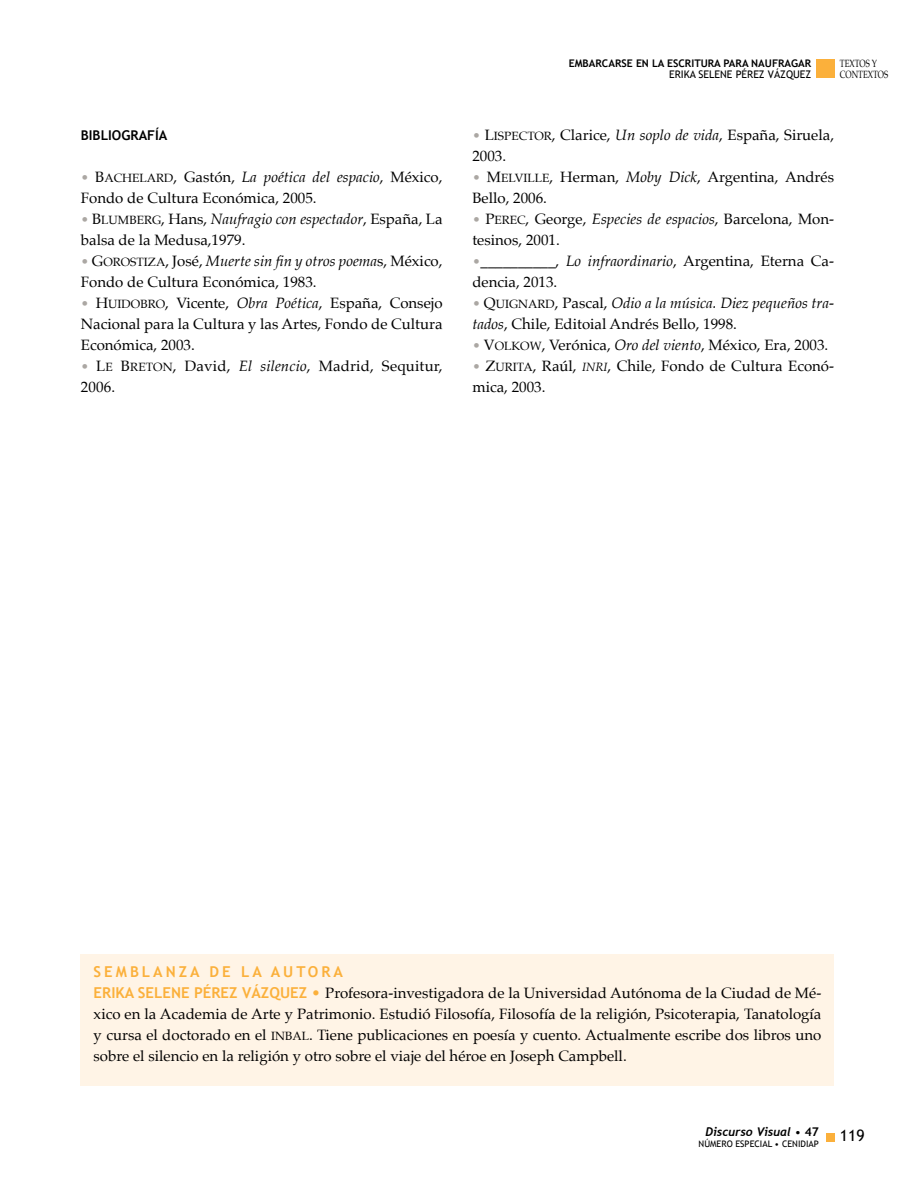
<style>
.page{position:relative;width:915px;height:1191px;background:#fff}
.page>*{position:absolute;margin:0;border:0;box-sizing:border-box;transform-origin:0 0}
.t1{font:15.75px "Trebuchet MS";color:#000}
.t2{font:15px/21px "Palatino";color:#000}
.t3{font:700 15px "Trebuchet MS";letter-spacing:.2em;color:#fbb03b}
.t4{font:700 13.5px "Trebuchet MS";color:#000}
.t5{font:italic 700 12px "Trebuchet";color:#000}
.t6{font:700 10.5px "Trebuchet MS";color:#000}
.t7{font:10.5px "Trebuchet MS";color:#000}
.t8{font:10.5px/10.9px "Palatino";color:#000;scale:.75 1}
.t9{font:9px "Trebuchet MS";color:#000}
.s1{font-family:"Palatino Roman SC800";font-size:13.5px;color:#aba7a3}
.s2{font-family:"Palatino Roman SC800"}
.s3{font-family:"Palatino Roman SC800";font-size:12px}
.s4{font-style:italic}
.s5{font-family:"Palatino Italic SC800";font-size:12px}
.s6{font-family:"Trebuchet MS";font-weight:700;color:#fbb03b}
.s7{color:#fbb03b}
.s8{font-family:"Trebuchet MS";font-weight:400;font-style:normal}
.s9{font-family:"Trebuchet MS";font-style:normal}
</style>
<div class="page">
<div style="left:825px;top:1133px;width:8px;height:8px;background:#fbb03b"></div>
<div style="left:815px;top:60px;width:18px;height:18px;background:#fbb03b"></div>
<div style="left:81px;top:954px;width:752px;height:132px;background:#fff4e6"></div>
<p class="t4" style="left:81px;top:127px;width:88px">BIBLIOGRAFÍA</p>
<p class="t2" style="left:81px;top:166px;width:363px"><span class="s1">•</span> <span class="s2">B</span><span class="s3">ACHELARD</span>, Gastón, <span class="s4">La poética del espacio</span>, México,<br>Fondo de Cultura Económica, 2005.</p>
<p class="t2" style="left:81px;top:208px;width:363px"><span class="s1">•</span> <span class="s2">B</span><span class="s3">LUMBERG</span>, Hans, <span class="s4">Naufragio con espectador</span>, España, La balsa de la Medusa,1979.</p>
<p class="t2" style="left:81px;top:250px;width:363px"><span class="s1">•</span> <span class="s2">G</span><span class="s3">OROSTIZA</span>, José, <span class="s4">Muerte sin fin y otros poema</span>s, México,<br>Fondo de Cultura Económica, 1983.</p>
<p class="t2" style="left:81px;top:292px;width:363px;text-align:justify"><span class="s1">•</span> <span class="s2">H</span><span class="s3">UIDOBRO</span><span class="s2">,</span> Vicente, <span class="s4">Obra Poética</span>, España, Consejo Nacional para la Cultura y las Artes, Fondo de Cultura Económica, 2003.</p>
<p class="t2" style="left:81px;top:355px;width:363px"><span class="s1">•</span> <span class="s2">L</span><span class="s3">E</span> <span class="s2">B</span><span class="s3">RETON</span><span class="s2">,</span> David, <span class="s4">El silencio</span>, Madrid, Sequitur,<br>2006.</p>
<p class="t6" style="left:568px;top:57px;width:244px">EMBARCARSE EN LA ESCRITURA PARA NAUFRAGAR</p>
<p class="t7" style="left:668px;top:68px;width:144px">ERIKA SELENE PÉREZ VÁZQUEZ</p>
<p class="t8" style="left:839px;top:58px;width:66px">TEXTOS Y<br>CONTEXTOS</p>
<p class="t2" style="left:472px;top:124px;width:363px"><span class="s1">•</span> <span class="s2">L</span><span class="s3">ISPECTOR</span>, Clarice, <span class="s4">Un soplo de vida</span>, España, Siruela,<br>2003.</p>
<p class="t2" style="left:472px;top:166px;width:363px"><span class="s1">•</span> <span class="s2">M</span><span class="s3">ELVILLE</span><span class="s2">,</span> Herman, <span class="s4">Moby Dick</span>, Argentina, Andrés<br>Bello, 2006.</p>
<p class="t2" style="left:472px;top:208px;width:363px"><span class="s1">•</span> <span class="s2">P</span><span class="s3">EREC</span>, George, <span class="s4">Especies de espacios</span>, Barcelona, Mon&shy;tesinos, 2001.</p>
<p class="t2" style="left:472px;top:250px;width:363px"><span class="s1">•</span>__________, <span class="s4">Lo infraordinario</span>, Argentina, Eterna Ca&shy;dencia, 2013.</p>
<p class="t2" style="left:472px;top:292px;width:363px"><span class="s1">•</span> <span class="s2">Q</span><span class="s3">UIGNARD</span>, Pascal, <span class="s4">Odio a la música. Diez pequeños tra&shy;tados</span>, Chile, Editoial Andrés Bello, 1998.</p>
<p class="t2" style="left:472px;top:334px;width:357px"><span class="s1">•</span> <span class="s2">V</span><span class="s3">OLKOW</span>, Verónica, <span class="s4">Oro del viento</span>, México, Era, 2003.</p>
<p class="t2" style="left:472px;top:355px;width:363px"><span class="s1">•</span> <span class="s2">Z</span><span class="s3">URITA</span>, Raúl, <span class="s5">inri</span>, Chile, Fondo de Cultura Econó&shy;mica, 2003.</p>
<p class="t3" style="left:94px;top:962px;width:251px">SEMBLANZA DE LA AUTORA</p>
<p class="t2" style="left:94px;top:982px;width:729px;text-align:justify"><span class="s6">ERIKA SELENE PÉREZ VÁZQUEZ</span> <span class="s7">•</span> Profesora-investigadora de la Universidad Autónoma de la Ciudad de Mé&shy;xico en la Academia de Arte y Patrimonio. Estudió Filosofía, Filosofía de la religión, Psicoterapia, Tanatología y cursa el doctorado en el <span class="s3">INBAL</span>. Tiene publicaciones en poesía y cuento. Actualmente escribe dos libros uno sobre el silencio en la religión y otro sobre el viaje del héroe en Joseph Campbell.</p>
<p class="t5" style="left:705px;top:1124px;width:115px">Discurso Visual <span class="s8">•</span> <span class="s9">47</span></p>
<p class="t9" style="left:698px;top:1138px;width:122px">NÚMERO ESPECIAL • CENIDIAP</p>
<p class="t1" style="left:839px;top:1126px;width:26px">119</p>
</div>
